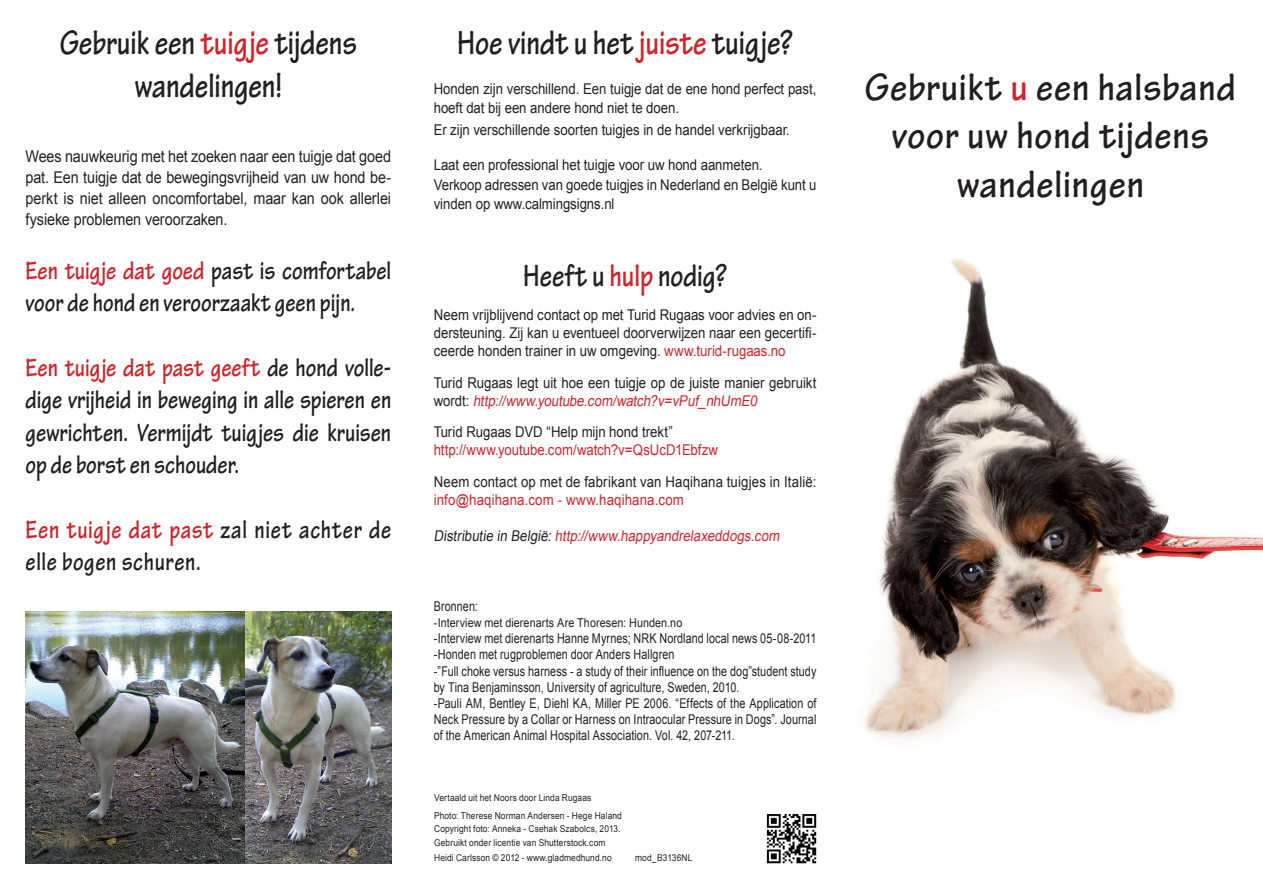
<style>
.page{position:relative;width:1263px;height:893px;background:#fff}
.page>*{position:absolute;margin:0;border:0;box-sizing:border-box;transform-origin:0 0}
.t1{font:700 40.5px/48.6px "Tekton Pro";letter-spacing:.02em;color:#231f20;text-align:center;scale:.9 1}
.t2{font:700 36px/43.2px "Tekton Pro";color:#231f20;text-align:center;scale:.8 1}
.t3{font:700 33px "Tekton Pro";color:#231f20;scale:.8 1}
.t4{font:700 27px/32.4px "Tekton Pro";color:#231f20;scale:.8 1}
.t5{font:700 27px/32.4px "Tekton Pro";letter-spacing:.03em;color:#231f20;scale:.8 1}
.t6{font:16.2px/21px "Arial";letter-spacing:-.005em;color:#231f20;text-align:justify;scale:.89 1}
.t7{font:14.85px/19.8px "Arial";letter-spacing:-.005em;color:#231f20;scale:.89 1}
.t8{font:14.85px "Arial";letter-spacing:.01em;color:#d1232a;scale:.89 1}
.t9{font:13.5px/16.2px "Arial";letter-spacing:.005em;color:#231f20;scale:.8 1}
.t10{font:12.15px "Arial";letter-spacing:.005em;color:#231f20;scale:.89 1}
.t11{font:9.45px/13.5px "Arial";letter-spacing:.015em;color:#231f20;scale:.89 1}
.s1{color:#d1232a}
.s2{color:#231f20}
</style>
<div class="page">
<img style="left:864px;top:259px;width:399px;height:479px">
<img style="left:766px;top:814px;width:51px;height:50px">
<img style="left:26px;top:611px;width:219px;height:252px">
<img style="left:245px;top:611px;width:146px;height:252px">
<h2 class="t2" style="left:60px;top:22px;width:373px">Gebruik een <span class="s1">tuigje</span> tijdens wandelingen!</h2>
<p class="t6" style="left:26px;top:146px;width:412px">Wees nauwkeurig met het zoeken naar een tuigje dat goed pat. Een tuigje dat de bewegingsvrijheid van uw hond be&shy;perkt is niet alleen oncomfortabel, maar kan ook allerlei fysieke problemen veroorzaken.</p>
<h3 class="t4" style="left:26px;top:254px;width:459px"><span class="s1">Een tuigje dat goed</span> past is comfortabel voor de hond en veroorzaakt geen pijn.</h3>
<h3 class="t4" style="left:26px;top:352px;width:459px;text-align:justify"><span class="s1">Een tuigje dat past geeft</span> de hond volle&shy;dige vrijheid in beweging in alle spieren en gewrichten. Vermijdt tuigjes die kruisen op de borst en schouder.</h3>
<h3 class="t5" style="left:26px;top:514px;width:459px"><span class="s1">Een tuigje dat past</span> zal niet achter de elle bogen schuren.</h3>
<h2 class="t2" style="left:457px;top:22px;width:421px">Hoe vindt u het <span class="s1">juiste</span> tuigje?</h2>
<p class="t7" style="left:434px;top:79px;width:431px">Honden zijn verschillend. Een tuigje dat de ene hond perfect past, hoeft dat bij een andere hond niet te doen.</p>
<p class="t7" style="left:434px;top:120px;width:402px">Er zijn verschillende soorten tuigjes in de handel verkrijgbaar.</p>
<p class="t7" style="left:434px;top:155px;width:431px">Laat een professional het tuigje voor uw hond aanmeten.<br>Verkoop adressen van goede tuigjes in Nederland en België kunt u vinden op www.calmingsigns.nl</p>
<h3 class="t3" style="left:523px;top:256px;width:256px">Heeft u <span class="s1">hulp</span> nodig?</h3>
<p class="t7" style="left:434px;top:306px;width:431px;line-height:18px;text-align:justify">Neem vrijblijvend contact op met Turid Rugaas voor advies en on&shy;dersteuning. Zij kan u eventueel doorverwijzen naar een gecertifi&shy;ceerde honden trainer in uw omgeving. <span class="s1">www.turid-rugaas.no</span></p>
<p class="t7" style="left:434px;top:373px;width:431px;line-height:18px">Turid Rugaas legt uit hoe een tuigje op de juiste manier gebruikt w o rd t : <span class="s1">http://www.youtube.com/watch?v=vPuf_ nhUmE0</span></p>
<p class="t7" style="left:434px;top:422px;width:270px">Turid Rugaas DVD “Help mijn hond trekt”</p>
<p class="t8" style="left:434px;top:440px;width:321px">http://www.youtube.com/watch?v=QsUcD1Ebfzw</p>
<p class="t7" style="left:434px;top:472px;width:431px">Neem contact op met de fabrikant van Haqihana tuigjes in Italië:</p>
<p class="t8" style="left:434px;top:490px;width:283px">info@haqihana.com - www.haqihana.com</p>
<p class="t8" style="left:434px;top:526px;width:393px"><span class="s2">Distributie in België:</span> http://www.happyandrelaxeddogs.com</p>
<p class="t9" style="left:434px;top:598px;width:57px">Bronnen:</p>
<p class="t10" style="left:434px;top:615px;width:281px">-Interview met dierenarts Are Thoresen: Hunden.no</p>
<p class="t9" style="left:434px;top:630px;width:480px">-Interview met dierenarts Hanne Myrnes; NRK Nordland local news 05-08-2011 -Honden met rugproblemen door Anders Hallgren<br>-”Full choke versus harness - a study of their influence on the dog”student study by Tina Benjaminsson, University of agriculture, Sweden, 2010.<br>-Pauli AM, Bentley E, Diehl KA, Miller PE 2006. “Effects of the Application of Neck Pressure by a Collar or Harness on Intraocular Pressure in Dogs”. Journal of the American Animal Hospital Association. Vol. 42, 207-211.</p>
<p class="t11" style="left:434px;top:791px;width:178px">Vertaald uit het Noors door Linda Rugaas</p>
<p class="t11" style="left:434px;top:809px;width:213px">Photo: Therese Norman Andersen - Hege Haland<br>Copyright foto: Anneka - Csehak Szabolcs, 2013.<br>Gebruikt onder licentie van Shutterstock.com</p>
<p class="t11" style="left:434px;top:851px;width:201px">Heidi Carlsson © 2012 - www.gladmedhund.no</p>
<p class="t11" style="left:635px;top:851px;width:66px">mod_B3136NL</p>
<h1 class="t1" style="left:865px;top:63px;width:413px">Gebruikt <span class="s1">u</span> een halsband voor uw hond tijdens wandelingen</h1>
</div>
